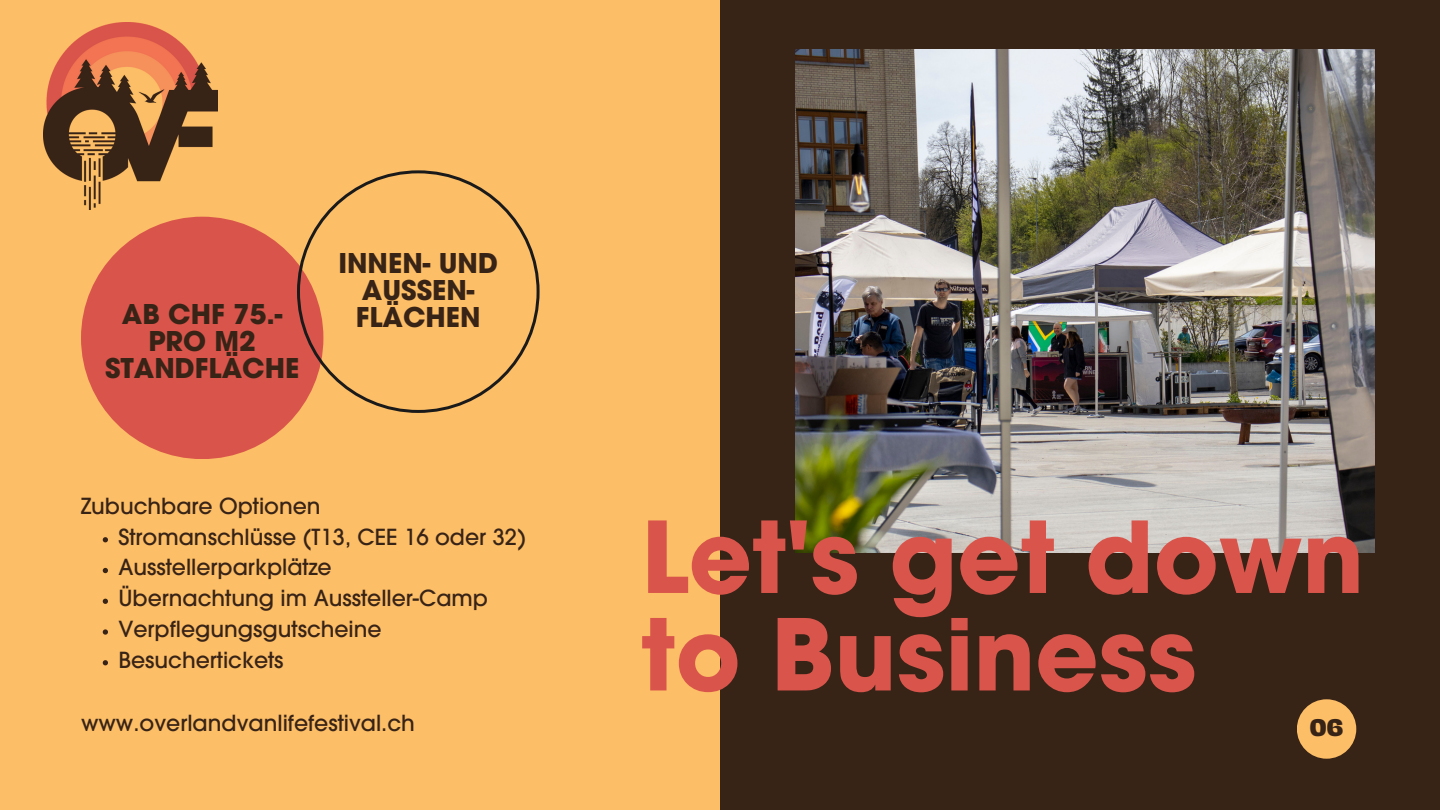
<style>
.page{position:relative;width:1440px;height:810px;background:#382317}
.page>*{position:absolute;margin:0;border:0;box-sizing:border-box;transform-origin:0 0}
.t1{font:700 98px/97.5px "ITC Avant Garde Std";color:#d9554b}
.t2{font:700 27px/27px "ITC Avant Garde Std";color:#382317;text-align:center}
.t3{font:500 22px "ITC Avant Garde Std";color:#382317}
.t4{font:800 22px "Hagrid";color:#382317}
</style>
<div class="page">
<div style="left:0;top:0;width:720px;height:810px;background:#fcbe66"></div>
<div style="left:1297px;top:699px;width:59px;height:60px;background:#fcbe66;border-radius:50%"></div>
<img style="left:795px;top:50px;width:580px;height:503px">
<div style="left:81px;top:217px;width:242px;height:242px;background:#d9554b;border-radius:50%"></div>
<svg style="left:297px;top:170px;width:242px;height:243px"></svg>
<img style="left:44px;top:22px;width:174px;height:188px">
<svg style="left:103px;top:537px;width:5px;height:5px"></svg>
<svg style="left:103px;top:568px;width:5px;height:5px"></svg>
<svg style="left:103px;top:599px;width:5px;height:5px"></svg>
<svg style="left:103px;top:629px;width:5px;height:6px"></svg>
<svg style="left:103px;top:660px;width:5px;height:5px"></svg>
<p class="t2" style="left:105px;top:304px;width:196px">AB CHF 75.-<br>PRO M2<br>STANDFLÄCHE</p>
<p class="t2" style="left:338px;top:253px;width:161px">INNEN- UND<br>AUSSEN-<br>FLÄCHEN</p>
<p class="t3" style="left:81px;top:498px;width:241px">Zubuchbare Optionen</p>
<p class="t3" style="left:118px;top:528px;width:409px">Stromanschlüsse (T13, CEE 16 oder 32)</p>
<p class="t3" style="left:118px;top:559px;width:215px">Ausstellerparkplätze</p>
<h3 class="t3" style="left:118px;top:590px;width:371px">Übernachtung im Aussteller-Camp</h3>
<h1 class="t3" style="left:118px;top:621px;width:265px">Verpflegungsgutscheine</h1>
<p class="t3" style="left:118px;top:651px;width:167px">Besuchertickets</p>
<h3 class="t1" style="left:641px;top:521px;width:725px">Let's get down to Business</h3>
<h2 class="t3" style="left:81px;top:714px;width:335px">www.overlandvanlifefestival.ch</h2>
<h2 class="t4" style="left:1310px;top:717px;width:35px">06</h2>
</div>
